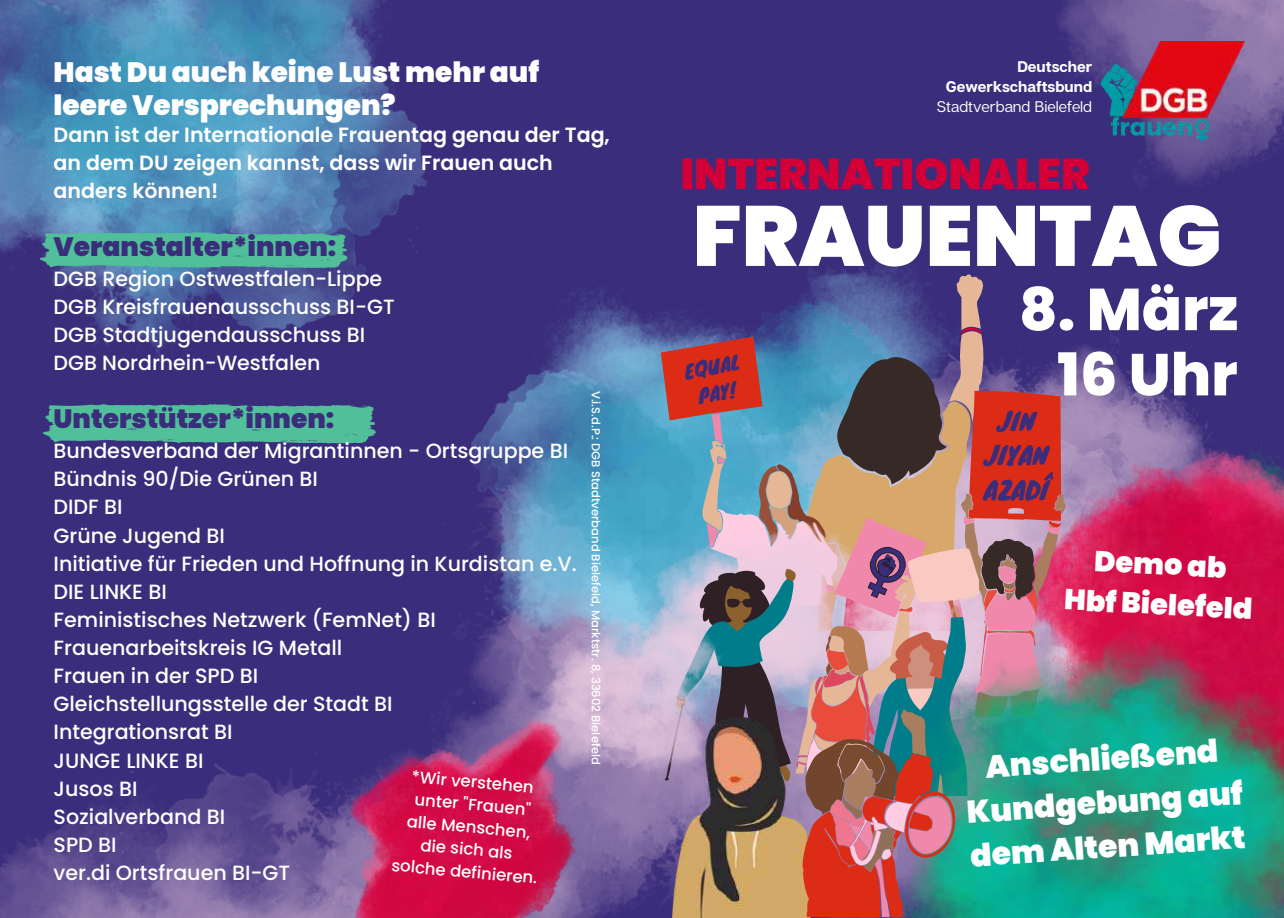
<style>
.page{position:relative;width:1284px;height:918px;background:#3a2d7b}
.page>*{position:absolute;margin:0;border:0;box-sizing:border-box;transform-origin:0 0}
.t1{font:900 85.05px "Poppins";color:#fff}
.t2{font:800 58.95px/65.2px "Poppins";color:#fff;text-align:right}
.t3{font:900 43.05px "Poppins";color:#d30038}
.t4{font:900 31.5px/43.8px "Poppins";color:#fff;text-align:center}
.t5{font:900 28.8px/40.2px "Poppins";color:#fff;text-align:center}
.t6{font:900 27.9px/32.7px "Poppins";color:#fff}
.t7{font:900 26.55px "Poppins";color:#3a2d7b}
.t8{font:24.6px/34.3px "Knewave";color:#3a2d7b;text-align:center}
.t9{font:500 20.55px/28.2px "Poppins";color:#fff}
.t10{font:600 20.55px/28.2px "Poppins";color:#fff}
.t11{font:18.75px/26.1px "Knewave";color:#3a2d7b;text-align:center}
.t12{font:500 16.5px/22.5px "Poppins";color:#fff;text-align:center}
.t13{font:700 15.45px/20.1px "Articulat CF";color:#fff;text-align:right}
.t14{font:15.45px "Articulat CF";color:#fff}
.t15{font:500 11.55px "Poppins";color:#fff}
</style>
<div class="page">
<img style="left:0;top:0;width:427px;height:360px">
<svg style="left:40px;top:232px;width:308px;height:36px;background:#4fb49a"></svg>
<svg style="left:43px;top:404px;width:333px;height:40px;background:#4dad96"></svg>
<img style="left:408px;top:350px;width:442px;height:568px">
<img style="left:468px;top:263px;width:442px;height:454px">
<img style="left:1067px;top:337px;width:104px;height:39px">
<img style="left:1067px;top:376px;width:217px;height:225px">
<img style="left:1059px;top:0;width:225px;height:183px">
<img style="left:632px;top:534px;width:29px;height:71px">
<img style="left:524px;top:605px;width:137px;height:178px">
<img style="left:850px;top:601px;width:434px;height:317px">
<img style="left:661px;top:274px;width:406px;height:643px">
<svg style="left:1100px;top:64px;width:11px;height:52px"></svg>
<img style="left:1111px;top:41px;width:134px;height:100px">
<img style="left:0;top:728px;width:637px;height:190px">
<img style="left:348px;top:717px;width:227px;height:201px">
<h3 class="t6" style="left:54px;top:56px;width:487px">Hast Du auch keine Lust mehr auf leere Versprechungen?</h3>
<p class="t10" style="left:54px;top:121px;width:558px">Dann ist der Internationale Frauentag genau der Tag, an dem DU zeigen kannst, dass wir Frauen auch anders können!</p>
<p class="t7" style="left:54px;top:228px;width:284px">Veranstalter*innen:</p>
<p class="t9" style="left:54px;top:265px;width:342px">DGB Region Ostwestfalen-Lippe<br>DGB Kreisfrauenausschuss BI-GT<br>DGB Stadtjugendausschuss BI<br>DGB Nordrhein-Westfalen</p>
<p class="t7" style="left:54px;top:400px;width:282px">Unterstützer*innen:</p>
<p class="t9" style="left:54px;top:437px;width:524px">Bundesverband der Migrantinnen - Ortsgruppe BI<br>Bündnis 90/Die Grünen BI<br>DIDF BI<br>Grüne Jugend BI<br>Initiative für Frieden und Hoffnung in Kurdistan e.V.<br>DIE LINKE BI<br>Feministisches Netzwerk (FemNet) BI<br>Frauenarbeitskreis IG Metall<br>Frauen in der SPD BI<br>Gleichstellungsstelle der Stadt BI<br>Integrationsrat BI<br>JUNGE LINKE BI<br>Jusos BI<br>Sozialverband BI<br>SPD BI<br>ver.di Ortsfrauen BI-GT</p>
<p class="t15" style="left:604px;top:391px;width:376px;rotate:90deg">V.i.S.d.P.: DGB Stadtverband Bielefeld, Marktstr. 8, 33602 Bielefeld</p>
<p class="t12" style="left:400px;top:764px;width:148px;rotate:5deg">*Wir verstehen unter "Frauen" alle Menschen, die sich als solche definieren.</p>
<p class="t13" style="left:946px;top:56px;width:148px">Deutscher<br>Gewerkschaftsbund</p>
<p class="t14" style="left:937px;top:97px;width:157px">Stadtverband Bielefeld</p>
<h3 class="t3" style="left:680px;top:144px;width:411px">INTERNATIONALER</h3>
<h1 class="t1" style="left:693px;top:177px;width:530px">FRAUENTAG</h1>
<h2 class="t2" style="left:1019px;top:277px;width:221px">8. März<br>16 Uhr</h2>
<p class="t11" style="left:682px;top:359px;width:57px;rotate:-11deg">EQUAL<br>PAY!</p>
<p class="t8" style="left:984px;top:403px;width:66px">JIN<br>JIYAN<br>AZADÎ</p>
<h3 class="t5" style="left:1067px;top:539px;width:190px;rotate:3deg">Demo ab<br>Hbf Bielefeld</h3>
<h3 class="t4" style="left:962px;top:747px;width:278px;rotate:-4deg">Anschließend<br>Kundgebung auf dem Alten Markt</h3>
</div>
